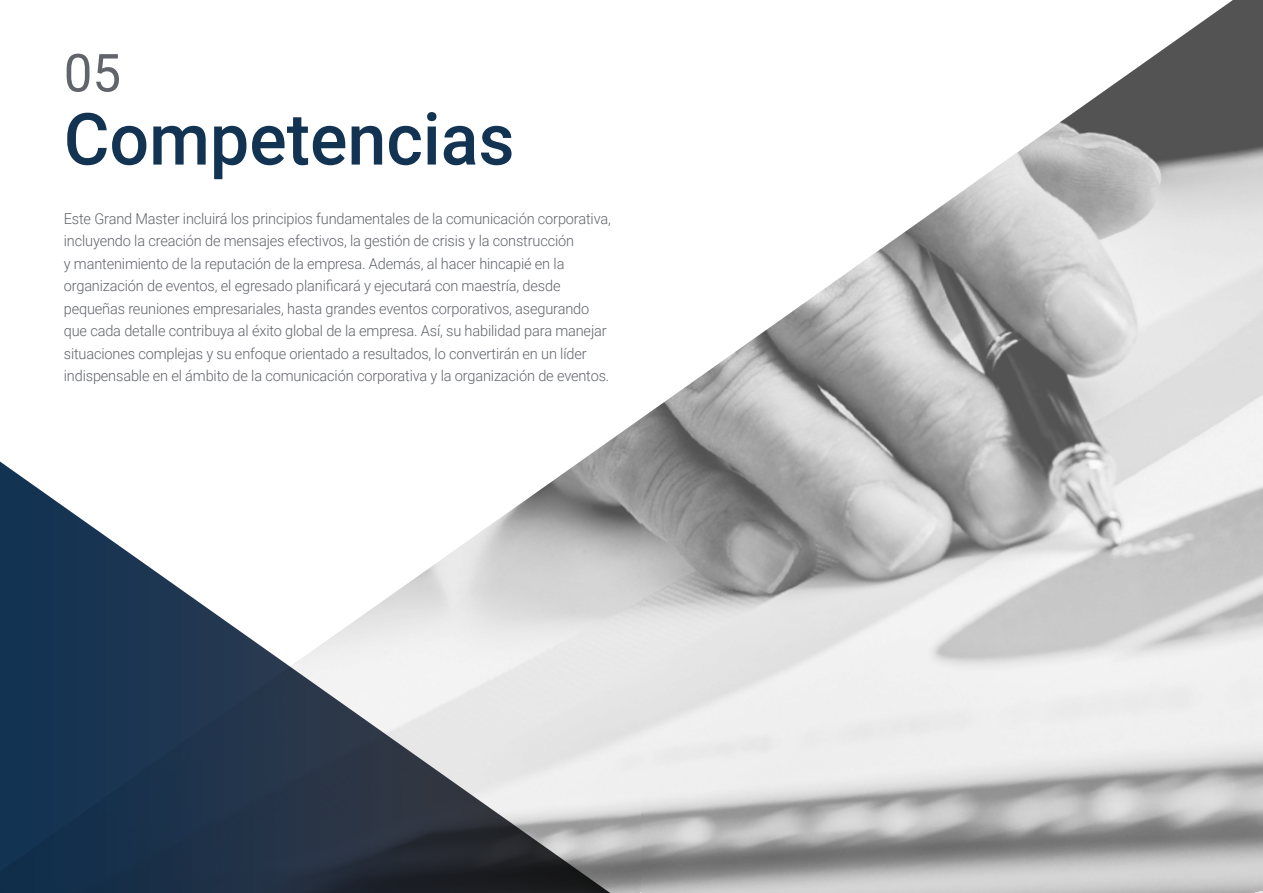
<style>
.page{position:relative;width:1263px;height:893px;background:#fff}
.page>*{position:absolute;margin:0;border:0;box-sizing:border-box;transform-origin:0 0}
.t1{font:500 72px "Roboto";color:#123352}
.t2{font:52.5px "Roboto";color:#61646a}
.t3{font:300 15px/22.5px "Roboto";letter-spacing:-.01em;color:#61646a}
</style>
<div class="page">
<img style="left:602px;top:0;width:661px;height:893px">
<svg style="left:0;top:446px;width:640px;height:447px"></svg>
<h2 class="t2" style="left:64px;top:36px;width:59px">05</h2>
<h1 class="t1" style="left:64px;top:89px;width:452px">Competencias</h1>
<p class="t3" style="left:64px;top:207px;width:549px">Este Grand Master incluirá los principios fundamentales de la comunicación corporativa, incluyendo la creación de mensajes efectivos, la gestión de crisis y la construcción<br>y mantenimiento de la reputación de la empresa. Además, al hacer hincapié en la organización de eventos, el egresado planificará y ejecutará con maestría, desde pequeñas reuniones empresariales, hasta grandes eventos corporativos, asegurando que cada detalle contribuya al éxito global de la empresa. Así, su habilidad para manejar situaciones complejas y su enfoque orientado a resultados, lo convertirán en un líder indispensable en el ámbito de la comunicación corporativa y la organización de eventos.</p>
</div>
